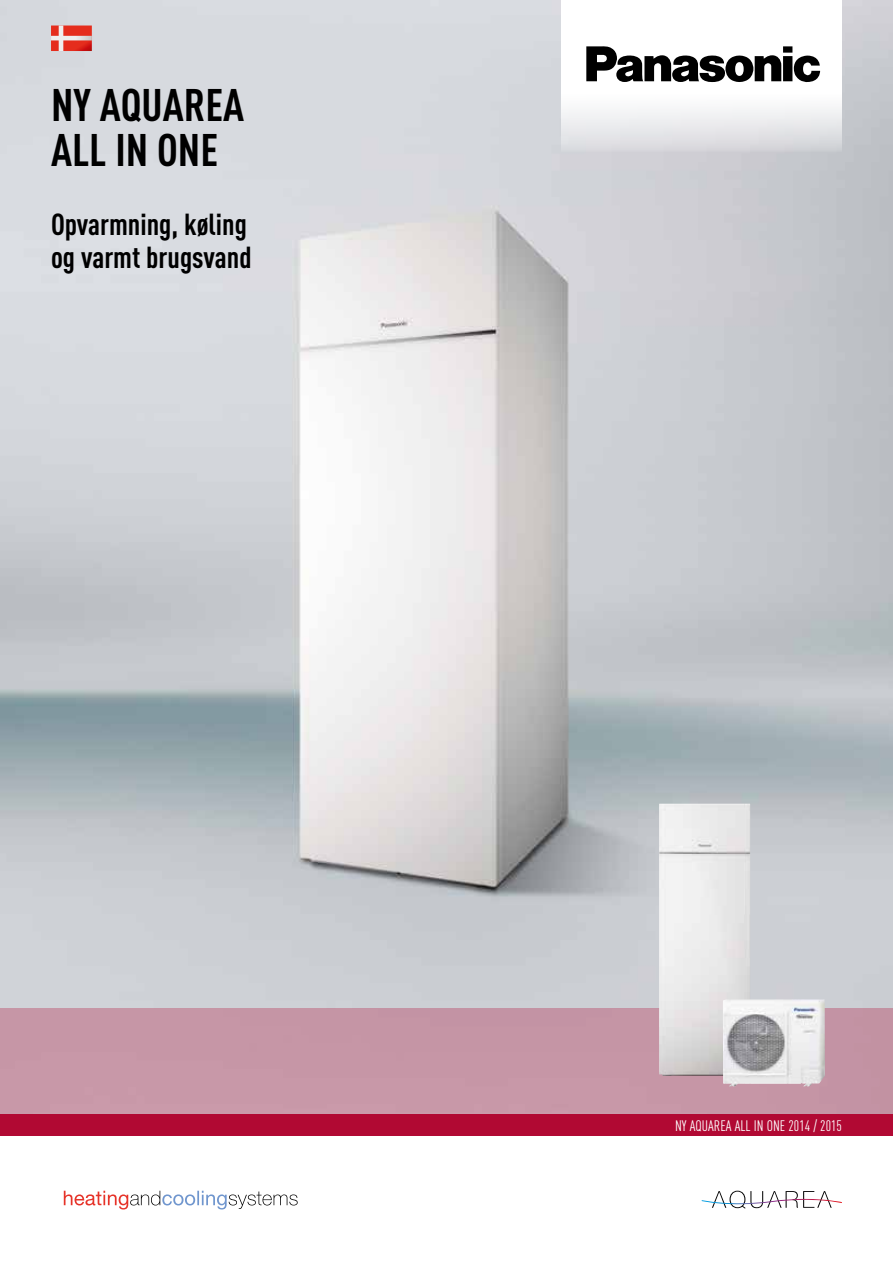
<style>
.page{position:relative;width:893px;height:1263px;background:#fff}
.page>*{position:absolute;margin:0;border:0;box-sizing:border-box;transform-origin:0 0}
.t1{font:700 45px/45px "DIN Cond";color:#000}
.t2{font:700 30px/33px "DIN Cond";color:#000}
.t3{font:15px "DIN Cond";color:#fff}
</style>
<div class="page">
<img style="left:0;top:0;width:893px;height:1008px">
<div style="left:0;top:1008px;width:893px;height:127px;background:#c696a6"></div>
<div style="left:0;top:1114px;width:893px;height:21px;background:#b10933"></div>
<svg style="left:64px;top:1191px;width:234px;height:18px"></svg>
<svg style="left:561px;top:0;width:281px;height:152px"></svg>
<svg style="left:586px;top:46px;width:234px;height:37px"></svg>
<img style="left:659px;top:804px;width:91px;height:272px">
<img style="left:723px;top:999px;width:98px;height:87px">
<svg style="left:702px;top:1191px;width:140px;height:18px"></svg>
<svg style="left:51px;top:26px;width:41px;height:25px"></svg>
<h1 class="t1" style="left:51px;top:81px;width:195px">NY AQUAREA<br>ALL IN ONE</h1>
<p class="t2" style="left:51px;top:207px;width:202px">Opvarmning, køling og varmt brugsvand</p>
<p class="t3" style="left:675px;top:1117px;width:168px">NY AQUAREA ALL IN ONE 2014 / 2015</p>
</div>
